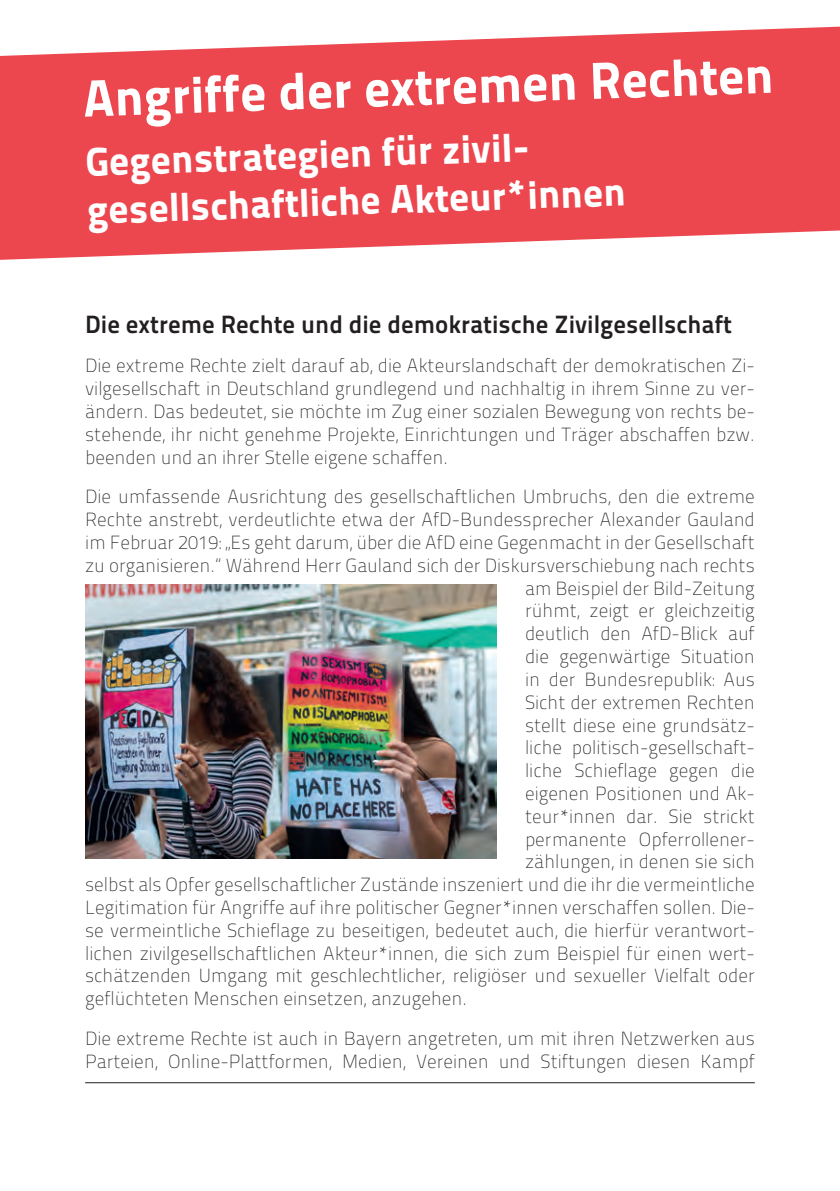
<style>
.page{position:relative;width:840px;height:1191px;background:#fff}
.page>*{position:absolute;margin:0;border:0;box-sizing:border-box;transform-origin:0 0}
.t1{font:52px "Titillium Maps 29 L 999 wt";color:#fff}
.t2{font:40px/48px "Titillium Maps 29 L 999 wt";color:#fff}
.t3{font:25px "Titillium Maps 29 L 800 wt";color:#231f20}
.t4{font:19px/22.8px "Titillium Maps 29 L 1 wt";color:#231f20;text-align:justify}
</style>
<div class="page">
<svg style="left:0;top:27px;width:839px;height:233px;background:#ee5d64"></svg>
<hr style="left:85px;top:1082px;width:669px;height:1px;background:#231f20">
<img style="left:85px;top:584px;width:411px;height:274px">
<h1 class="t1" style="left:81px;top:58px;width:692px;rotate:-2deg">Angriffe der extremen Rechten</h1>
<h2 class="t2" style="left:84px;top:136px;width:540px;rotate:-2deg">Gegenstrategien für zivil&shy;gesellschaftliche Akteur*innen</h2>
<h3 class="t3" style="left:85px;top:304px;width:648px">Die extreme Rechte und die demokratische Zivilgesellschaft</h3>
<p class="t4" style="left:85px;top:353px;width:670px">Die extreme Rechte zielt darauf ab, die Akteurslandschaft der demokratischen Zi&shy;vilgesellschaft in Deutschland grundlegend und nachhaltig in ihrem Sinne zu ver&shy;ändern. Das bedeutet, sie möchte im Zug einer sozialen Bewegung von rechts be&shy;stehende, ihr nicht genehme Projekte, Einrichtungen und Träger abschaffen bzw. beenden und an ihrer Stelle eigene schaffen.</p>
<p class="t4" style="left:85px;top:484px;width:670px">Die umfassende Ausrichtung des gesellschaftlichen Umbruchs, den die extreme</p>
<p class="t4" style="left:85px;top:507px;width:670px">Rechte anstrebt, verdeutlichte etwa der AfD-Bundessprecher Alexander Gauland</p>
<p class="t4" style="left:85px;top:530px;width:670px">im Februar 2019: „Es geht darum, über die AfD eine Gegenmacht in der Gesellschaft</p>
<p class="t4" style="left:85px;top:553px;width:671px">zu organisieren.“ Während Herr Gauland sich der Diskursverschiebung nach rechts</p>
<p class="t4" style="left:524px;top:576px;width:231px">am Beispiel der Bild-Zeitung</p>
<p class="t4" style="left:524px;top:598px;width:231px">rühmt, zeigt er gleichzeitig</p>
<p class="t4" style="left:524px;top:621px;width:231px">deutlich den AfD-Blick auf</p>
<p class="t4" style="left:524px;top:644px;width:231px">die gegenwärtige Situation</p>
<p class="t4" style="left:524px;top:667px;width:231px">in der Bundesrepublik: Aus</p>
<p class="t4" style="left:524px;top:690px;width:231px">Sicht der extremen Rechten</p>
<p class="t4" style="left:524px;top:712px;width:231px">stellt diese eine grundsätz-</p>
<p class="t4" style="left:524px;top:735px;width:231px">liche politisch-gesellschaft-</p>
<p class="t4" style="left:524px;top:758px;width:231px">liche Schieflage gegen die</p>
<p class="t4" style="left:524px;top:781px;width:231px">eigenen Positionen und Ak-</p>
<p class="t4" style="left:524px;top:804px;width:231px">teur*innen dar. Sie strickt</p>
<p class="t4" style="left:524px;top:826px;width:231px">permanente Opferrollener-</p>
<p class="t4" style="left:524px;top:849px;width:231px">zählungen, in denen sie sich</p>
<p class="t4" style="left:85px;top:872px;width:671px">selbst als Opfer gesellschaftlicher Zustände inszeniert und die ihr die vermeintliche</p>
<p class="t4" style="left:85px;top:895px;width:671px">Legitimation für Angriffe auf ihre politischer Gegner*innen verschaffen sollen. Die-</p>
<p class="t4" style="left:85px;top:918px;width:671px">se vermeintliche Schieflage zu beseitigen, bedeutet auch, die hierfür verantwort-</p>
<p class="t4" style="left:85px;top:940px;width:671px">lichen zivilgesellschaftlichen Akteur*innen, die sich zum Beispiel für einen wert-</p>
<p class="t4" style="left:85px;top:963px;width:670px">schätzenden Umgang mit geschlechtlicher, religiöser und sexueller Vielfalt oder</p>
<p class="t4" style="left:85px;top:986px;width:383px">geflüchteten Menschen einsetzen, anzugehen.</p>
<p class="t4" style="left:85px;top:1026px;width:671px">Die extreme Rechte ist auch in Bayern angetreten, um mit ihren Netzwerken aus<br>Parteien, Online-Plattformen, Medien, Vereinen und Stiftungen diesen Kampf</p>
</div>
